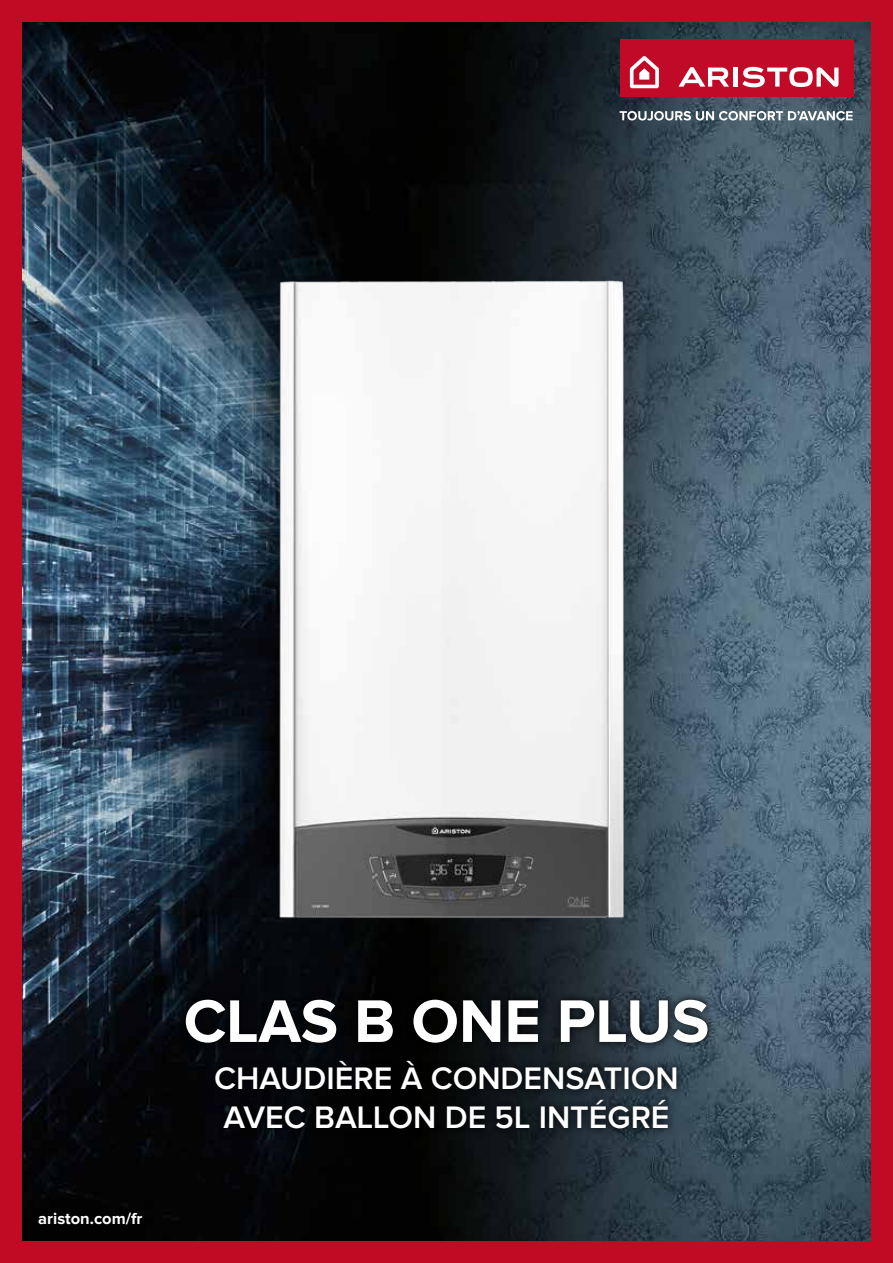
<style>
.page{position:relative;width:893px;height:1263px;background:#fff}
.page>*{position:absolute;margin:0;border:0;box-sizing:border-box;transform-origin:0 0}
.t1{font:700 62.25px "Proxima Nova";color:#fff}
.t2{font:600 32.25px/38.7px "Proxima Nova";color:#fff}
.t3{font:700 16.5px "Proxima Nova";color:#fff}
</style>
<div class="page">
<img style="left:21px;top:21px;width:851px;height:1221px">
<div style="left:872px;top:0;width:21px;height:1263px;background:#c10b25"></div>
<div style="left:0;top:0;width:893px;height:21px;background:#c10b25"></div>
<div style="left:0;top:1242px;width:893px;height:21px;background:#c10b25"></div>
<div style="left:0;top:0;width:21px;height:1263px;background:#c10b25"></div>
<div style="left:620px;top:40px;width:233px;height:57px;background:#c10a27"></div>
<svg style="left:630px;top:56px;width:29px;height:32px"></svg>
<div style="left:733px;top:68px;width:5px;height:19px;background:#fff"></div>
<svg style="left:742px;top:67px;width:96px;height:20px"></svg>
<svg style="left:678px;top:67px;width:51px;height:20px"></svg>
<svg style="left:620px;top:111px;width:233px;height:9px"></svg>
<img style="left:106px;top:267px;width:661px;height:686px">
<svg style="left:177px;top:991px;width:539px;height:146px;background:#0e1318"></svg>
<p class="t3" style="left:38px;top:1209px;width:106px">ariston.com/fr</p>
<h1 class="t1" style="left:184px;top:988px;width:527px">CLAS B ONE PLUS</h1>
<p class="t2" style="left:214px;top:1058px;width:466px">CHAUDIÈRE À CONDENSATION<br>AVEC BALLON DE 5L INTÉGRÉ</p>
</div>
